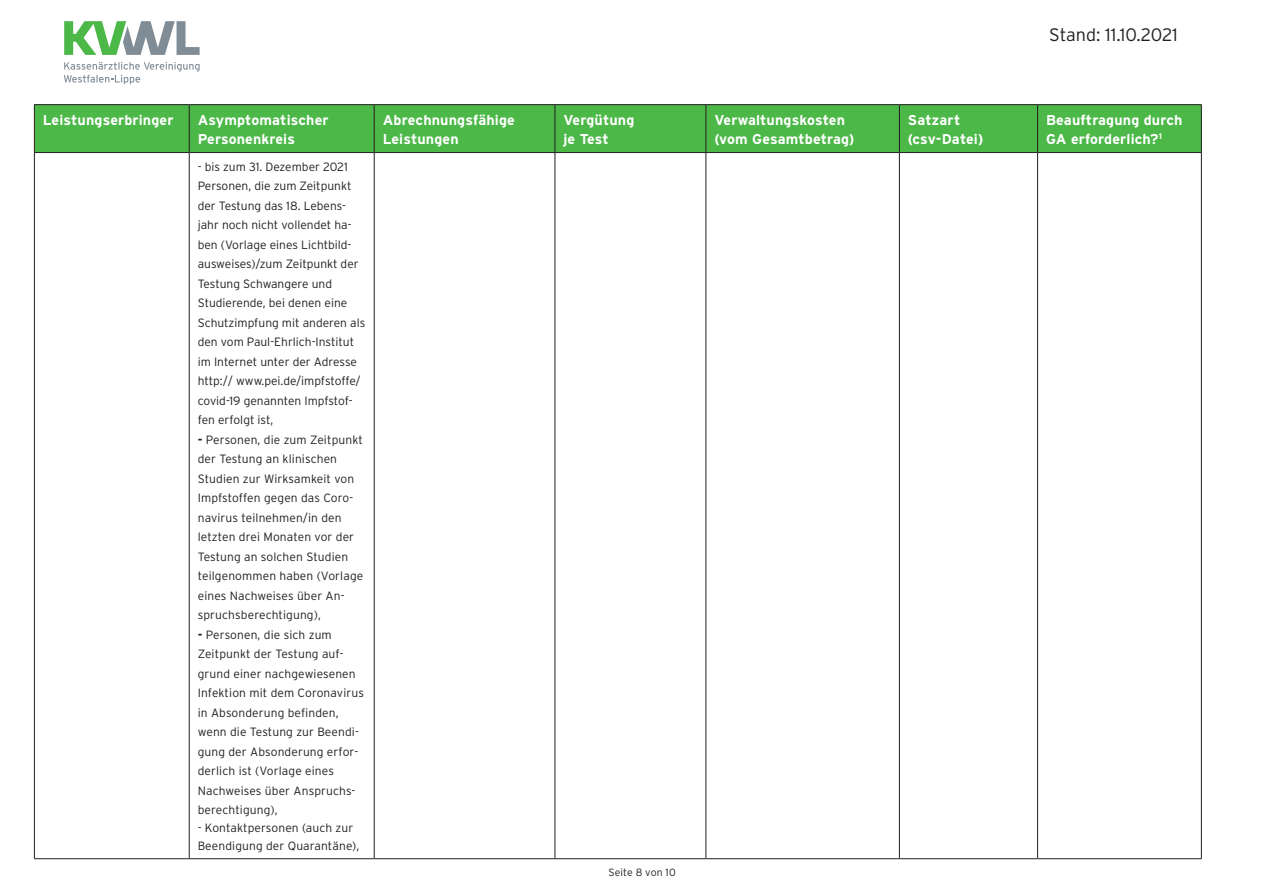
<style>
.page{position:relative;width:1263px;height:893px;background:#fff}
.page>*{position:absolute;margin:0;border:0;box-sizing:border-box;transform-origin:0 0}
.t1{font:300 18px "Interstate";color:#231f20}
.Subhead-2_NEU{font:700 14.25px/19.5px "Interstate";letter-spacing:.01em;color:#fff}
.Subhead-2_NEU-2{font:300 12px/19.5px "Interstate";color:#231f20}
.Subhead-2_NEU-3{font:300 10.5px "Interstate";letter-spacing:.01em;color:#231f20}
.s1{font-weight:700}
</style>
<div class="page">
<svg style="left:64px;top:62px;width:136px;height:22px"></svg>
<svg style="left:64px;top:21px;width:136px;height:34px"></svg>
<div style="left:35px;top:105px;width:1166px;height:47px;background:#4cb848"></div>
<hr style="left:34px;top:104px;width:155px;height:1px;background:#231f20">
<hr style="left:34px;top:105px;width:1px;height:47px;background:#231f20">
<hr style="left:189px;top:104px;width:185px;height:1px;background:#231f20">
<hr style="left:189px;top:105px;width:1px;height:47px;background:#231f20">
<hr style="left:374px;top:104px;width:181px;height:1px;background:#231f20">
<hr style="left:374px;top:105px;width:1px;height:47px;background:#231f20">
<hr style="left:555px;top:104px;width:151px;height:1px;background:#231f20">
<hr style="left:555px;top:105px;width:1px;height:47px;background:#231f20">
<hr style="left:706px;top:104px;width:193px;height:1px;background:#231f20">
<hr style="left:705px;top:105px;width:1px;height:47px;background:#231f20">
<hr style="left:899px;top:104px;width:138px;height:1px;background:#231f20">
<hr style="left:899px;top:105px;width:1px;height:47px;background:#231f20">
<hr style="left:1037px;top:104px;width:165px;height:1px;background:#231f20">
<hr style="left:1037px;top:105px;width:1px;height:47px;background:#231f20">
<hr style="left:1201px;top:105px;width:1px;height:47px;background:#231f20">
<hr style="left:34px;top:152px;width:155px;height:1px;background:#231f20">
<hr style="left:34px;top:153px;width:1px;height:705px;background:#231f20">
<hr style="left:189px;top:152px;width:185px;height:1px;background:#231f20">
<hr style="left:189px;top:153px;width:1px;height:705px;background:#231f20">
<hr style="left:374px;top:152px;width:181px;height:1px;background:#231f20">
<hr style="left:374px;top:153px;width:1px;height:705px;background:#231f20">
<hr style="left:555px;top:152px;width:151px;height:1px;background:#231f20">
<hr style="left:555px;top:153px;width:1px;height:705px;background:#231f20">
<hr style="left:706px;top:152px;width:193px;height:1px;background:#231f20">
<hr style="left:705px;top:153px;width:1px;height:705px;background:#231f20">
<hr style="left:899px;top:152px;width:138px;height:1px;background:#231f20">
<hr style="left:899px;top:153px;width:1px;height:705px;background:#231f20">
<hr style="left:1037px;top:152px;width:165px;height:1px;background:#231f20">
<hr style="left:1037px;top:153px;width:1px;height:705px;background:#231f20">
<hr style="left:1201px;top:153px;width:1px;height:705px;background:#231f20">
<hr style="left:34px;top:858px;width:155px;height:1px;background:#231f20">
<hr style="left:189px;top:858px;width:185px;height:1px;background:#231f20">
<hr style="left:374px;top:858px;width:181px;height:1px;background:#231f20">
<hr style="left:555px;top:858px;width:151px;height:1px;background:#231f20">
<hr style="left:706px;top:858px;width:193px;height:1px;background:#231f20">
<hr style="left:899px;top:858px;width:138px;height:1px;background:#231f20">
<hr style="left:1037px;top:858px;width:165px;height:1px;background:#231f20">
<p class="t1" style="left:1049px;top:23px;width:130px">Stand: 11.10.2021</p>
<p class="Subhead-2_NEU" style="left:43px;top:110px;width:132px">Leistungserbringer</p>
<p class="Subhead-2_NEU" style="left:198px;top:110px;width:132px">Asymptomatischer<br>Personenkreis</p>
<p class="Subhead-2_NEU" style="left:383px;top:110px;width:134px">Abrechnungsfähige<br>Leistungen</p>
<p class="Subhead-2_NEU" style="left:563px;top:110px;width:72px">Vergütung je Test</p>
<p class="Subhead-2_NEU" style="left:714px;top:110px;width:142px">Verwaltungskosten (vom Gesamtbetrag)</p>
<p class="Subhead-2_NEU" style="left:908px;top:110px;width:77px">Satzart (csv-Datei)</p>
<p class="Subhead-2_NEU" style="left:1046px;top:110px;width:138px">Beauftragung durch<br>GA erforderlich?<sup>1</sup></p>
<p class="Subhead-2_NEU-2" style="left:198px;top:157px;width:169px">- bis zum 31. Dezember 2021<br>Personen, die zum Zeitpunkt der Testung das 18. Lebens&shy;jahr noch nicht vollendet ha&shy;ben (Vorlage eines Lichtbild&shy;ausweises)/zum Zeitpunkt der<br>Testung Schwangere und<br>Studierende, bei denen eine<br>Schutzimpfung mit anderen als den vom Paul-Ehrlich-Institut im Internet unter der Adresse http:// www.pei.de/impfstoffe/ covid-19 genannten Impfstof&shy;fen erfolgt ist,</p>
<p class="Subhead-2_NEU-2" style="left:198px;top:430px;width:167px"><span class="s1">-</span> Personen, die zum Zeitpunkt der Testung an klinischen<br>Studien zur Wirksamkeit von<br>Impfstoffen gegen das Coro&shy;navirus teilnehmen/in den letzten drei Monaten vor der<br>Testung an solchen Studien teilgenommen haben (Vorlage eines Nachweises über An&shy;spruchsberechtigung),</p>
<p class="Subhead-2_NEU-2" style="left:198px;top:625px;width:168px"><span class="s1">-</span> Personen, die sich zum<br>Zeitpunkt der Testung auf&shy;grund einer nachgewiesenen<br>Infektion mit dem Coronavirus in Absonderung befinden, wenn die Testung zur Beendi&shy;gung der Absonderung erfor&shy;derlich ist (Vorlage eines<br>Nachweises über Anspruchs&shy;berechtigung),</p>
<p class="Subhead-2_NEU-2" style="left:198px;top:819px;width:163px;line-height:18px">- Kontaktpersonen (auch zur<br>Beendigung der Quarantäne),</p>
<p class="Subhead-2_NEU-3" style="left:608px;top:866px;width:69px">Seite 8 von 10</p>
</div>
